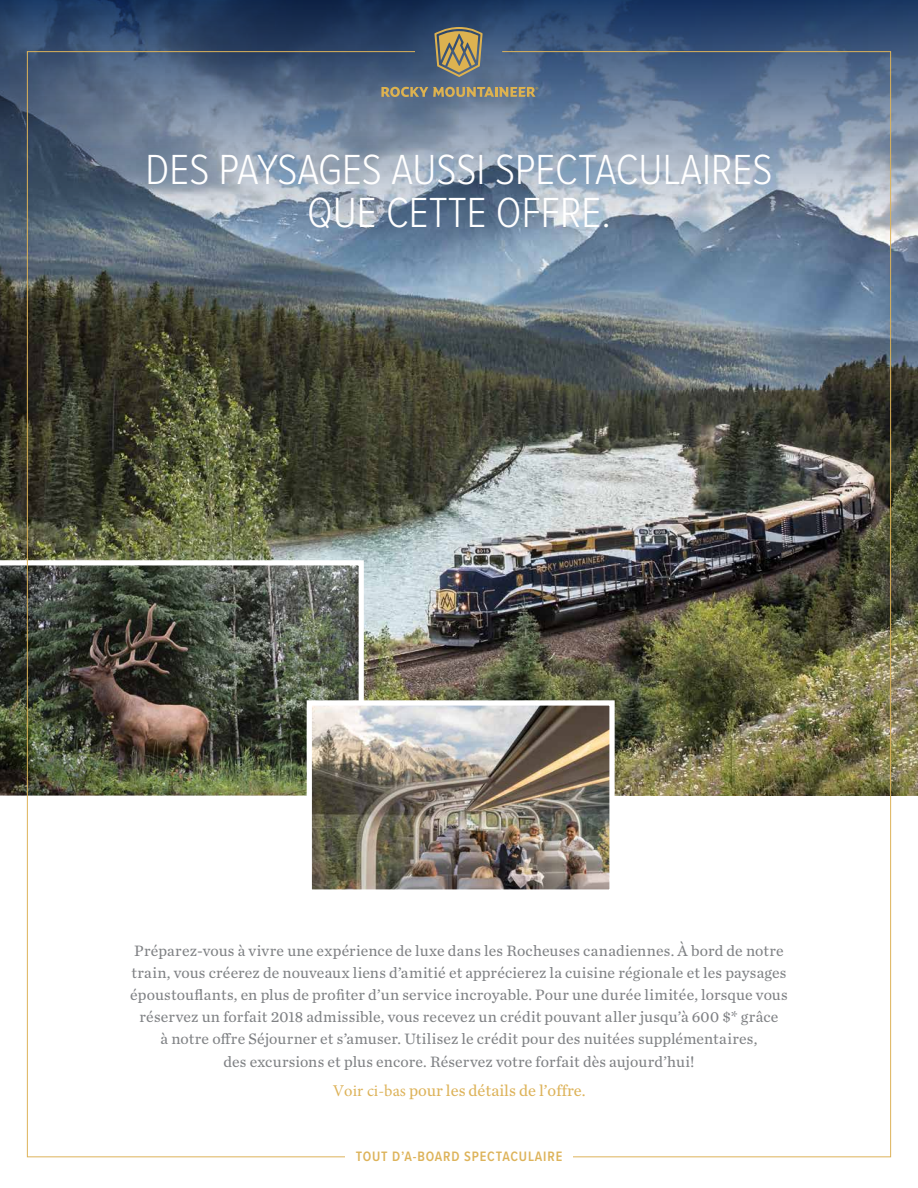
<style>
.page{position:relative;width:918px;height:1188px;background:#fff}
.page>*{position:absolute;margin:0;border:0;box-sizing:border-box;transform-origin:0 0}
.t1{font:300 43.65px/43.7px "Proxima Nova Cond";color:#fff;text-align:center}
.t2{font:16.5px "Chronicle Text G2";color:#ddb35a}
.t3{font:15.75px/22.2px "Chronicle Text G2";letter-spacing:.01em;color:#808285;text-align:center}
.t4{font:600 14.1px "Proxima Nova Cond";letter-spacing:.06em;color:#ddb35a}
.s1{font-family:"Minion Pro"}
</style>
<div class="page">
<img style="left:0;top:257px;width:918px;height:539px">
<svg style="left:0;top:0;width:918px;height:257px;background:#324a6d"></svg>
<svg style="left:0;top:560px;width:27px;height:241px;background:#3b3f33"></svg>
<img style="left:27px;top:51px;width:864px;height:1107px">
<svg style="left:434px;top:27px;width:49px;height:50px;background:#938864"></svg>
<svg style="left:381px;top:87px;width:157px;height:10px;background:#9d916c"></svg>
<div style="left:345px;top:1150px;width:228px;height:13px;background:#fff"></div>
<h1 class="t1" style="left:146px;top:148px;width:628px">DES PAYSAGES AUSSI SPECTACULAIRES<br>QUE CETTE OFFRE.</h1>
<p class="t3" style="left:130px;top:939px;width:659px">Préparez-vous à vivre une expérience de luxe dans les Rocheuses canadiennes. À bord de notre train, vous créerez de nouveaux liens d’amitié et apprécierez la cuisine régionale et les paysages époustouflants, en plus de profiter d’un service incroyable. Pour une durée limitée, lorsque vous réservez un forfait 2018 admissible, vous recevez un crédit pouvant aller jusqu’à 600 $* grâce<br>à notre offre Séjourner et s’amuser. Utilisez le crédit pour des nuitées supplémentaires,<br>des excursions et plus encore. Réservez votre forfait dès aujourd’hui!</p>
<p class="t2" style="left:333px;top:1078px;width:254px"><span class="s1">Voir ci-bas</span> pour les détails de l’offre.</p>
<p class="t4" style="left:356px;top:1148px;width:208px">TOUT D’A-BOARD SPECTACULAIRE</p>
</div>
